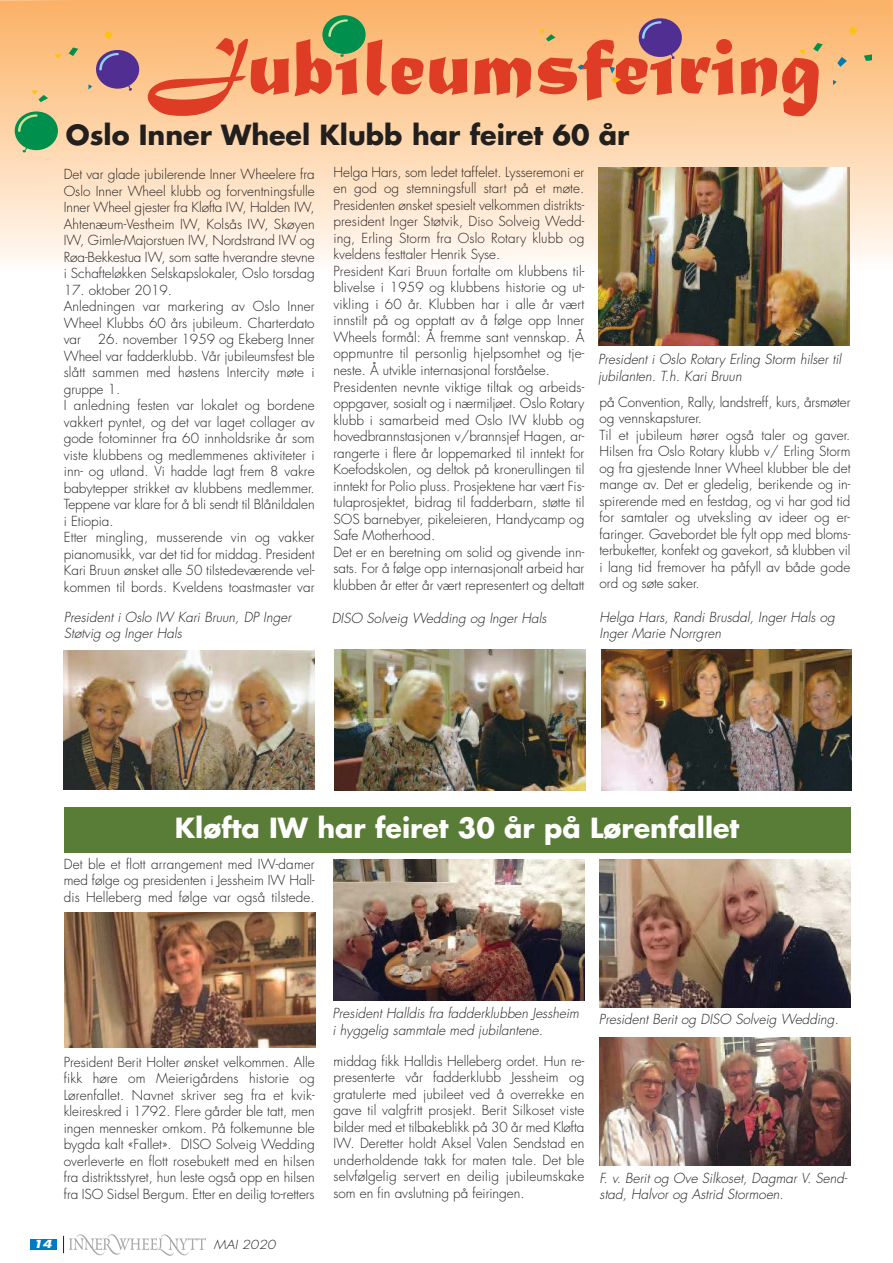
<style>
.page{position:relative;width:893px;height:1263px;background:#fff}
.page>*{position:absolute;margin:0;border:0;box-sizing:border-box;transform-origin:0 0}
.t1{font:700 27px "Futura";color:#fff}
.t2{font:700 27px "Futura";color:#221f1f}
.t3{font:300 13.5px/16.5px "Futura";color:#221f1f;text-align:justify}
.t4{font:italic 300 13.5px/16.5px "Futura";letter-spacing:.005em;color:#221f1f}
.t5{font:italic 300 12.15px "Futura";letter-spacing:.005em;color:#221f1f;scale:1.11 1}
.t6{font:italic 700 10.8px "Futura";color:#fff;scale:1.25 1}
</style>
<div class="page">
<div style="left:30px;top:1239px;width:27px;height:10px;background:#007ac3"></div>
<svg style="left:63px;top:1234px;width:143px;height:22px"></svg>
<img style="left:334px;top:650px;width:251px;height:141px">
<img style="left:601px;top:649px;width:251px;height:142px">
<img style="left:64px;top:651px;width:251px;height:138px">
<img style="left:0;top:0;width:893px;height:269px">
<svg style="left:55px;top:54px;width:6px;height:5px"></svg>
<svg style="left:32px;top:90px;width:16px;height:12px"></svg>
<svg style="left:104px;top:31px;width:9px;height:8px"></svg>
<svg style="left:70px;top:125px;width:7px;height:5px"></svg>
<svg style="left:69px;top:47px;width:9px;height:9px"></svg>
<div style="left:15px;top:111px;width:43px;height:39px;background:#008f4c;border-radius:50%"></div>
<svg style="left:22px;top:147px;width:5px;height:6px"></svg>
<svg style="left:18px;top:114px;width:20px;height:18px"></svg>
<svg style="left:89px;top:47px;width:53px;height:44px"></svg>
<div style="left:322px;top:15px;width:44px;height:39px;background:#008f4c;border-radius:50%"></div>
<svg style="left:148px;top:19px;width:209px;height:97px"></svg>
<svg style="left:367px;top:39px;width:100px;height:57px"></svg>
<svg style="left:474px;top:58px;width:57px;height:40px"></svg>
<svg style="left:833px;top:80px;width:4px;height:5px"></svg>
<svg style="left:849px;top:26px;width:9px;height:9px"></svg>
<svg style="left:741px;top:43px;width:82px;height:73px"></svg>
<svg style="left:837px;top:57px;width:10px;height:10px"></svg>
<svg style="left:864px;top:54px;width:8px;height:7px"></svg>
<svg style="left:538px;top:16px;width:195px;height:85px"></svg>
<img style="left:598px;top:167px;width:251px;height:179px">
<div style="left:64px;top:807px;width:786px;height:46px;background:#597c37"></div>
<img style="left:65px;top:912px;width:250px;height:135px">
<img style="left:600px;top:859px;width:250px;height:148px">
<img style="left:333px;top:859px;width:251px;height:142px">
<img style="left:600px;top:1037px;width:250px;height:128px">
<h1 class="t2" style="left:66px;top:117px;width:565px">Oslo Inner Wheel Klubb har feiret 60 år</h1>
<p class="t3" style="left:64px;top:166px;width:252px">Det var glade jubilerende Inner Wheelere fra Oslo Inner Wheel klubb og forventningsfulle Inner Wheel gjester fra Kløfta IW, Halden IW, Ahtenæum-Vestheim IW, Kolsås IW, Skøyen IW, Gimle-Majorstuen IW, Nordstrand IW og Røa-Bekkestua IW, som satte hverandre stevne i Schafteløkken Selskapslokaler, Oslo torsdag</p>
<p class="t3" style="left:64px;top:282px;width:252px;text-align:left">17. oktober 2019.<br>Anledningen var markering av Oslo Inner Wheel Klubbs 60 års jubileum. Charterdato var 26. november 1959 og Ekeberg Inner Wheel var fadderklubb. Vår jubileumsfest ble slått sammen med høstens Intercity møte i gruppe 1.<br>I anledning festen var lokalet og bordene vakkert pyntet, og det var laget collager av gode fotominner fra 60 innholdsrike år som viste klubbens og medlemmenes aktiviteter i inn- og utland. Vi hadde lagt frem 8 vakre babytepper strikket av klubbens medlemmer.<br>Teppene var klare for å bli sendt til Blånildalen i Etiopia.<br>Etter mingling, musserende vin og vakker pianomusikk, var det tid for middag. President Kari Bruun ønsket alle 50 tilstedeværende vel&shy;kommen til bords. Kveldens toastmaster var</p>
<p class="t3" style="left:333px;top:164px;width:252px;text-align:left">Helga Hars, som ledet taffelet. Lysseremoni er en god og stemningsfull start på et møte.<br>Presidenten ønsket spesielt velkommen distrikts&shy;president Inger Støtvik, Diso Solveig Wedd&shy;ing, Erling Storm fra Oslo Rotary klubb og kveldens festtaler Henrik Syse.<br>President Kari Bruun fortalte om klubbens til&shy;blivelse i 1959 og klubbens historie og ut&shy;vikling i 60 år. Klubben har i alle år vært innstilt på og opptatt av å følge opp Inner Wheels formål: Å fremme sant vennskap. Å oppmuntre til personlig hjelpsomhet og tje&shy;neste. Å utvikle internasjonal forståelse.<br>Presidenten nevnte viktige tiltak og arbeids&shy;oppgaver, sosialt og i nærmiljøet. Oslo Rotary klubb i samarbeid med Oslo IW klubb og hovedbrannstasjonen v/brannsjef Hagen, ar&shy;rangerte i flere år loppemarked til inntekt for Koefodskolen, og deltok på kronerullingen til inntekt for Polio pluss. Prosjektene har vært Fis&shy;tulaprosjektet, bidrag til fadderbarn, støtte til SOS barnebyer, pikeleieren, Handycamp og Safe Motherhood.<br>Det er en beretning om solid og givende inn&shy;sats. For å følge opp internasjonalt arbeid har klubben år etter år vært representert og deltatt</p>
<p class="t4" style="left:598px;top:351px;width:245px">President i Oslo Rotary Erling Storm hilser til jubilanten. T.h. Kari Bruun</p>
<p class="t3" style="left:600px;top:394px;width:252px;text-align:left">på Convention, Rally, landstreff, kurs, årsmøter og vennskapsturer.<br>Til et jubileum hører også taler og gaver.<br>Hilsen fra Oslo Rotary klubb v/ Erling Storm og fra gjestende Inner Wheel klubber ble det mange av. Det er gledelig, berikende og in&shy;spirerende med en festdag, og vi har god tid for samtaler og utveksling av ideer og er&shy;faringer. Gavebordet ble fylt opp med bloms&shy;terbuketter, konfekt og gavekort, så klubben vil i lang tid fremover ha påfyll av både gode ord og søte saker.</p>
<p class="t4" style="left:64px;top:609px;width:229px">President i Oslo IW Kari Bruun, DP Inger<br>Støtvig og Inger Hals</p>
<p class="t4" style="left:332px;top:610px;width:216px">DISO Solveig Wedding og Inger Hals</p>
<p class="t4" style="left:600px;top:609px;width:237px">Helga Hars, Randi Brusdal, Inger Hals og<br>Inger Marie Norrgren</p>
<h1 class="t1" style="left:175px;top:810px;width:566px">Kløfta IW har feiret 30 år på Lørenfallet</h1>
<p class="t3" style="left:64px;top:856px;width:252px">Det ble et flott arrangement med IW-damer med følge og presidenten i Jessheim IW Hall&shy;dis Helleberg med følge var også tilstede.</p>
<p class="t4" style="left:332px;top:1005px;width:248px">President Halldis fra fadderklubben Jessheim i hyggelig sammtale med jubilantene.</p>
<p class="t3" style="left:64px;top:1054px;width:252px">President Berit Holter ønsket velkommen. Alle fikk høre om Meierigårdens historie og Lørenfallet. Navnet skriver seg fra et kvik&shy;kleireskred i 1792. Flere gårder ble tatt, men ingen mennesker omkom. På folkemunne ble bygda kalt «Fallet». DISO Solveig Wedding overleverte en flott rosebukett med en hilsen fra distriktsstyret, hun leste også opp en hilsen fra ISO Sidsel Bergum. Etter en deilig to-retters</p>
<p class="t3" style="left:333px;top:1053px;width:252px">middag fikk Halldis Helleberg ordet. Hun re&shy;presenterte vår fadderklubb Jessheim og gratulerte med jubileet ved å overrekke en gave til valgfritt prosjekt. Berit Silkoset viste bilder med et tilbakeblikk på 30 år med Kløfta IW. Deretter holdt Aksel Valen Sendstad en underholdende takk for maten tale. Det ble selvfølgelig servert en deilig jubileumskake som en fin avslutning på feiringen.</p>
<p class="t6" style="left:33px;top:1239px;width:16px">14</p>
<p class="t5" style="left:214px;top:1237px;width:57px">MAI 2020</p>
<p class="t4" style="left:599px;top:1011px;width:241px">President Berit og DISO Solveig Wedding.</p>
<p class="t4" style="left:600px;top:1169px;width:249px">F. v. Berit og Ove Silkoset, Dagmar V. Send&shy;stad, Halvor og Astrid Stormoen.</p>
</div>
